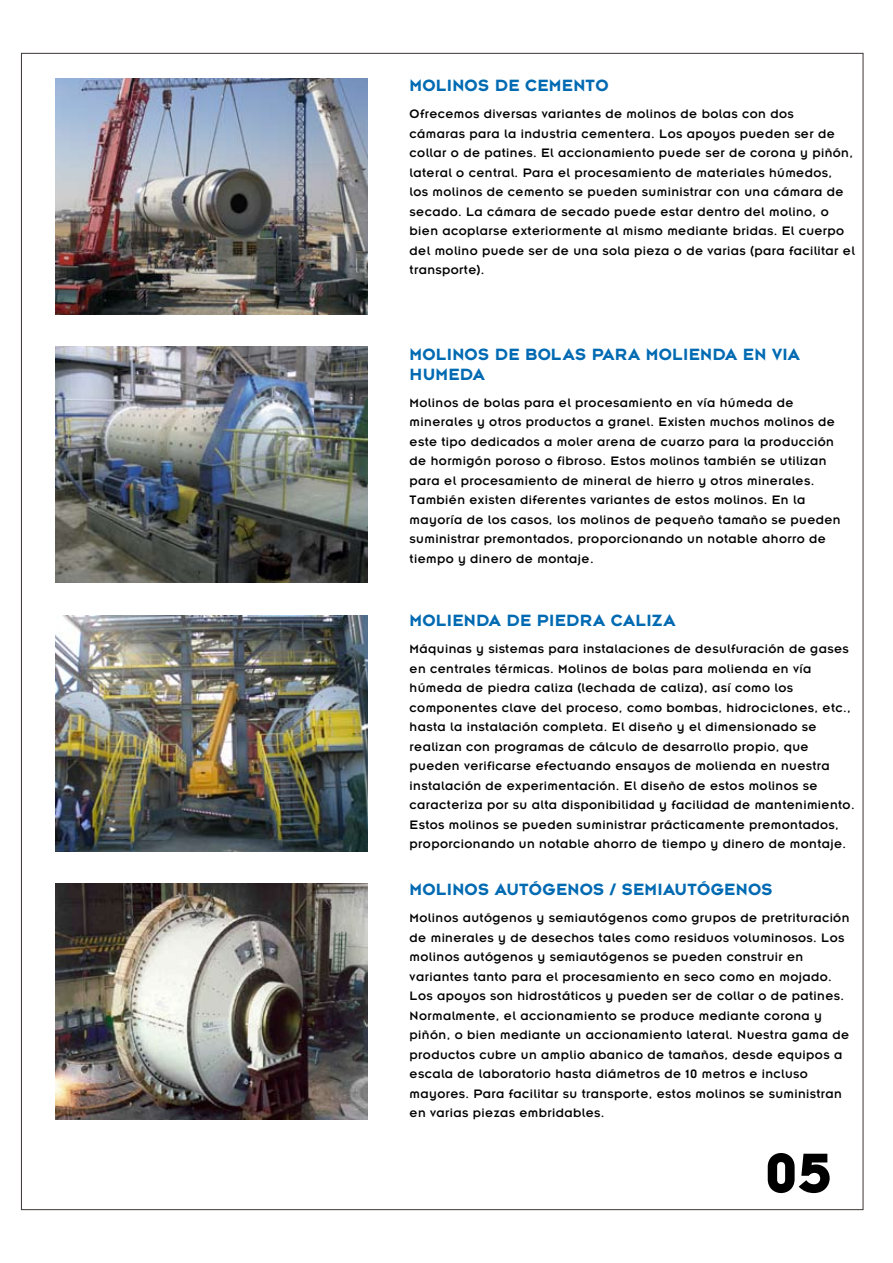
<style>
.page{position:relative;width:893px;height:1263px;background:#fff}
.page>*{position:absolute;margin:0;border:0;box-sizing:border-box;transform-origin:0 0}
.t1{font:700 61.5px "Bonn";color:#000}
.t2{font:500 18px/19.5px "Bonn";letter-spacing:.03em;color:#006ab2}
.t3{font:300 13.5px/19.5px "Bonn";letter-spacing:.03em;color:#000}
</style>
<div class="page">
<img style="left:55px;top:79px;width:312px;height:236px">
<img style="left:55px;top:347px;width:312px;height:236px">
<img style="left:55px;top:615px;width:312px;height:236px">
<img style="left:55px;top:883px;width:312px;height:236px">
<h2 class="t2" style="left:410px;top:76px;width:200px">MOLINOS DE CEMENTO</h2>
<p class="t3" style="left:410px;top:104px;width:447px">Ofrecemos diversas variantes de molinos de bolas con dos<br>cámaras para la industria cementera. Los apoyos pueden ser de collar o de patines. El accionamiento puede ser de corona y piñón, lateral o central. Para el procesamiento de materiales húmedos,<br>los molinos de cemento se pueden suministrar con una cámara de secado. La cámara de secado puede estar dentro del molino, o bien acoplarse exteriormente al mismo mediante bridas. El cuerpo del molino puede ser de una sola pieza o de varias (para facilitar el transporte).</p>
<h2 class="t2" style="left:410px;top:345px;width:392px">MOLINOS DE BOLAS PARA MOLIENDA EN VIA<br>HUMEDA</h2>
<p class="t3" style="left:410px;top:393px;width:433px">Molinos de bolas para el procesamiento en vía húmeda de minerales y otros productos a granel. Existen muchos molinos de este tipo dedicados a moler arena de cuarzo para la producción de hormigón poroso o fibroso. Estos molinos también se utilizan para el procesamiento de mineral de hierro y otros minerales.<br>También existen diferentes variantes de estos molinos. En la mayoría de los casos, los molinos de pequeño tamaño se pueden suministrar premontados, proporcionando un notable ahorro de tiempo y dinero de montaje.</p>
<h2 class="t2" style="left:410px;top:611px;width:267px">MOLIENDA DE PIEDRA CALIZA</h2>
<p class="t3" style="left:410px;top:639px;width:446px">Máquinas y sistemas para instalaciones de desulfuración de gases en centrales térmicas. Molinos de bolas para molienda en vía húmeda de piedra caliza (lechada de caliza), así como los componentes clave del proceso, como bombas, hidrociclones, etc., hasta la instalación completa. El diseño y el dimensionado se realizan con programas de cálculo de desarrollo propio, que pueden verificarse efectuando ensayos de molienda en nuestra instalación de experimentación. El diseño de estos molinos se caracteriza por su alta disponibilidad y facilidad de mantenimiento.<br>Estos molinos se pueden suministrar prácticamente premontados, proporcionando un notable ahorro de tiempo y dinero de montaje.</p>
<h2 class="t2" style="left:410px;top:880px;width:364px">MOLINOS AUTÓGENOS / SEMIAUTÓGENOS</h2>
<p class="t3" style="left:410px;top:908px;width:441px">Molinos autógenos y semiautógenos como grupos de pretrituración de minerales y de desechos tales como residuos voluminosos. Los molinos autógenos y semiautógenos se pueden construir en variantes tanto para el procesamiento en seco como en mojado.<br>Los apoyos son hidrostáticos y pueden ser de collar o de patines.<br>Normalmente, el accionamiento se produce mediante corona y piñón, o bien mediante un accionamiento lateral. Nuestra gama de productos cubre un amplio abanico de tamaños, desde equipos a escala de laboratorio hasta diámetros de 10 metros e incluso mayores. Para facilitar su transporte, estos molinos se suministran en varias piezas embridables.</p>
<h1 class="t1" style="left:764px;top:1143px;width:67px">05</h1>
</div>
